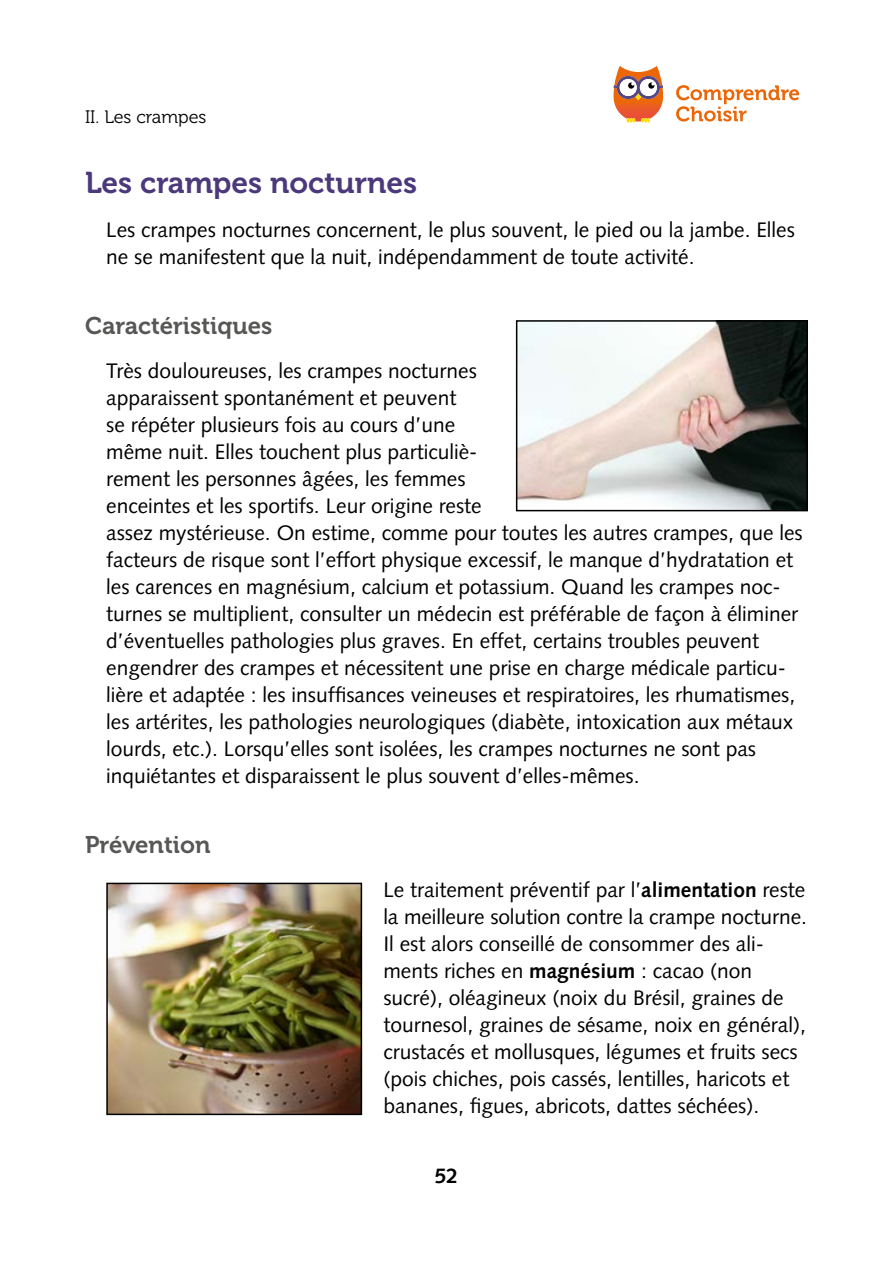
<style>
.page{position:relative;width:893px;height:1263px;background:#fff}
.page>*{position:absolute;margin:0;border:0;box-sizing:border-box;transform-origin:0 0}
.t1{font:30px "Museo 700";color:#4b397b}
.t2{font:24px "Museo 700";color:#575756}
.t3{font:21px/27px "Syntax LT";color:#000}
.t4{font:700 21px "Syntax LT";color:#000}
.t5{font:18px "Museo 300";color:#000}
.s1{font-weight:700}
</style>
<div class="page">
<svg style="left:676px;top:85px;width:123px;height:37px"></svg>
<svg style="left:614px;top:66px;width:49px;height:57px"></svg>
<img style="left:109px;top:886px;width:250px;height:226px">
<div style="left:106px;top:883px;width:256px;height:232px;border:2px solid #000"></div>
<img style="left:519px;top:323px;width:286px;height:185px">
<div style="left:516px;top:320px;width:292px;height:191px;border:2px solid #000"></div>
<p class="t5" style="left:85px;top:107px;width:123px">II. Les crampes</p>
<h1 class="t1" style="left:85px;top:166px;width:334px">Les crampes nocturnes</h1>
<p class="t3" style="left:106px;top:216px;width:690px">Les crampes nocturnes concernent, le plus souvent, le pied ou la jambe. Elles ne se manifestent que la nuit, indépendamment de toute activité.</p>
<p class="t2" style="left:85px;top:312px;width:189px">Caractéristiques</p>
<p class="t3" style="left:106px;top:357px;width:698px">Très douloureuses, les crampes nocturnes<br>apparaissent spontanément et peuvent<br>se répéter plusieurs fois au cours d’une<br>même nuit. Elles touchent plus particuliè-<br>rement les personnes âgées, les femmes<br>enceintes et les sportifs. Leur origine reste<br>assez mystérieuse. On estime, comme pour toutes les autres crampes, que les facteurs de risque sont l’effort physique excessif, le manque d’hydratation et les carences en magnésium, calcium et potassium. Quand les crampes noc&shy;turnes se multiplient, consulter un médecin est préférable de façon à éliminer d’éventuelles pathologies plus graves. En effet, certains troubles peuvent engendrer des crampes et nécessitent une prise en charge médicale particu&shy;lière et adaptée : les insuffisances veineuses et respiratoires, les rhumatismes, les artérites, les pathologies neurologiques (diabète, intoxication aux métaux lourds, etc.). Lorsqu’elles sont isolées, les crampes nocturnes ne sont pas inquiétantes et disparaissent le plus souvent d’elles-mêmes.</p>
<p class="t2" style="left:85px;top:831px;width:127px">Prévention</p>
<p class="t3" style="left:383px;top:876px;width:425px">Le traitement préventif par l’<span class="s1">alimentation</span> reste la meilleure solution contre la crampe nocturne.<br>Il est alors conseillé de consommer des ali&shy;ments riches en <span class="s1">magnésium</span> : cacao (non sucré), oléagineux (noix du Brésil, graines de tournesol, graines de sésame, noix en général), crustacés et mollusques, légumes et fruits secs (pois chiches, pois cassés, lentilles, haricots et bananes, figues, abricots, dattes séchées).</p>
<p class="t4" style="left:435px;top:1164px;width:25px">52</p>
</div>
